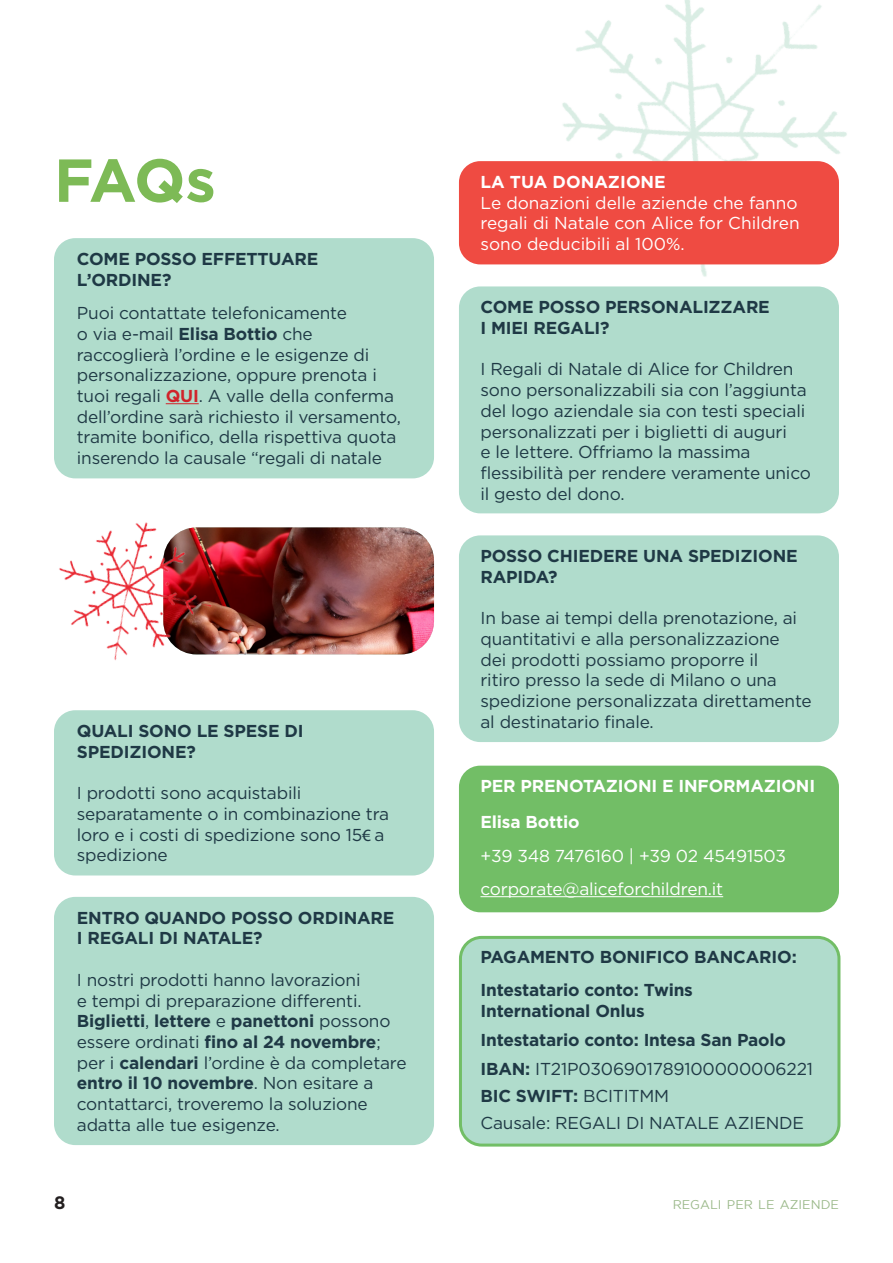
<style>
.page{position:relative;width:893px;height:1263px;background:#fff}
.page>*{position:absolute;margin:0;border:0;box-sizing:border-box;transform-origin:0 0}
.t1{font:700 60.6px "Gotham";color:#7dba56}
.t2{font:700 18px "Gotham";color:#231f20}
.t3{font:17.25px/20.7px "Gotham";letter-spacing:-.01em;color:#1f3945}
.t4{font:700 17.25px/20.7px "Gotham";letter-spacing:-.01em;color:#1f3945}
.t5{font:17.25px/20.7px "Gotham";color:#fff}
.t6{font:700 17.25px "Gotham";letter-spacing:-.01em;color:#fff}
.t7{font:12.6px "Gotham";color:#9bb98a}
.s1{font-weight:700}
.s2{font-weight:700;color:#d1232a}
.s3{font-family:"Myriad Pro"}
.s4{font-weight:400}
</style>
<div class="page">
<img style="left:511px;top:0;width:336px;height:303px">
<div style="left:54px;top:897px;width:380px;height:248px;background:#b0dccc;border-radius:21px"></div>
<div style="left:54px;top:710px;width:380px;height:165px;background:#b0dccc;border-radius:21px"></div>
<div style="left:54px;top:238px;width:380px;height:240px;background:#b0dccc;border-radius:21px"></div>
<hr style="left:166px;top:403px;width:33px;height:1px;background:#d1232a">
<div style="left:459px;top:286px;width:380px;height:227px;background:#b0dccc;border-radius:21px"></div>
<div style="left:459px;top:535px;width:380px;height:207px;background:#b0dccc;border-radius:21px"></div>
<div style="left:459px;top:766px;width:380px;height:146px;background:#72be66;border-radius:21px"></div>
<hr style="left:480px;top:896px;width:243px;height:1px;background:#fff">
<div style="left:460px;top:937px;width:379px;height:208px;background:#b0dccc;border-radius:21px"></div>
<div style="left:459px;top:936px;width:381px;height:210px;border:3px solid #72be66;border-radius:21px"></div>
<img style="left:238px;top:527px;width:196px;height:127px">
<img style="left:59px;top:522px;width:179px;height:139px">
<div style="left:459px;top:161px;width:380px;height:103px;background:#ef4b42;border-radius:21px"></div>
<p class="t1" style="left:54px;top:140px;width:163px">FAQs</p>
<p class="t6" style="left:480px;top:170px;width:187px">LA TUA DONAZIONE</p>
<p class="t5" style="left:480px;top:192px;width:321px">Le donazioni delle aziende che fanno regali di Natale con Alice for Children sono deducibili al 100%.</p>
<p class="t4" style="left:77px;top:248px;width:243px">COME POSSO EFFETTUARE<br>L’ORDINE?</p>
<p class="t3" style="left:77px;top:302px;width:326px">Puoi contattate telefonicamente<br>o via e-mail <span class="s1">Elisa Bottio</span> che raccoglierà l’ordine e le esigenze di personalizzazione, oppure prenota i tuoi regali <span class="s2">QUI</span>. A valle della conferma dell’ordine sarà richiesto il versamento, tramite bonifico, della rispettiva quota inserendo la causale “regali di natale</p>
<p class="t4" style="left:480px;top:297px;width:291px">COME POSSO PERSONALIZZARE<br>I MIEI REGALI?</p>
<p class="t3" style="left:480px;top:359px;width:332px">I Regali di Natale di Alice for Children sono personalizzabili sia con l’aggiunta del logo aziendale sia con testi speciali personalizzati per i biglietti di auguri<br>e le lettere. Offriamo la massima flessibilità per rendere veramente unico il gesto del dono.</p>
<p class="t4" style="left:77px;top:720px;width:228px">QUALI SONO LE SPESE DI<br>SPEDIZIONE?</p>
<p class="t3" style="left:77px;top:782px;width:314px">I prodotti sono acquistabili separatamente o in combinazione tra loro e i costi di spedizione sono 15<span class="s3">€</span> a spedizione</p>
<p class="t4" style="left:77px;top:907px;width:319px">ENTRO QUANDO POSSO ORDINARE<br>I REGALI DI NATALE?</p>
<p class="t3" style="left:77px;top:969px;width:331px">I nostri prodotti hanno lavorazioni<br>e tempi di preparazione differenti.<br><span class="s1">Biglietti</span>, <span class="s1">lettere</span> e <span class="s1">panettoni</span> possono essere ordinati <span class="s1">fino al 24 novembre</span>; per i <span class="s1">calendari</span> l’ordine è da completare <span class="s1">entro il 10 novembre</span>. Non esitare a contattarci, troveremo la soluzione adatta alle tue esigenze.</p>
<p class="t4" style="left:480px;top:546px;width:319px">POSSO CHIEDERE UNA SPEDIZIONE<br>RAPIDA?</p>
<p class="t3" style="left:480px;top:607px;width:333px">In base ai tempi della prenotazione, ai quantitativi e alla personalizzazione<br>dei prodotti possiamo proporre il<br>ritiro presso la sede di Milano o una spedizione personalizzata direttamente al destinatario finale.</p>
<p class="t6" style="left:480px;top:775px;width:336px">PER PRENOTAZIONI E INFORMAZIONI</p>
<p class="t6" style="left:480px;top:810px;width:101px">Elisa Bottio</p>
<p class="t5" style="left:480px;top:845px;width:307px">+39 348 7476160 | +39 02 45491503</p>
<p class="t5" style="left:480px;top:878px;width:244px">corporate@aliceforchildren.it</p>
<p class="t4" style="left:480px;top:946px;width:318px">PAGAMENTO BONIFICO BANCARIO:</p>
<p class="t4" style="left:480px;top:980px;width:214px">Intestatario conto: Twins<br>International Onlus</p>
<p class="t4" style="left:480px;top:1030px;width:307px">Intestatario conto: Intesa San Paolo</p>
<p class="t3" style="left:480px;top:1058px;width:334px"><span class="s1">IBAN:</span> IT21P0306901789100000006221</p>
<p class="t4" style="left:480px;top:1086px;width:190px">BIC SWIFT: <span class="s4">BCITITMM</span></p>
<p class="t3" style="left:480px;top:1113px;width:325px">Causale: REGALI DI NATALE AZIENDE</p>
<p class="t2" style="left:54px;top:1191px;width:13px">8</p>
<p class="t7" style="left:673px;top:1197px;width:168px">REGALI PER LE AZIENDE</p>
</div>
